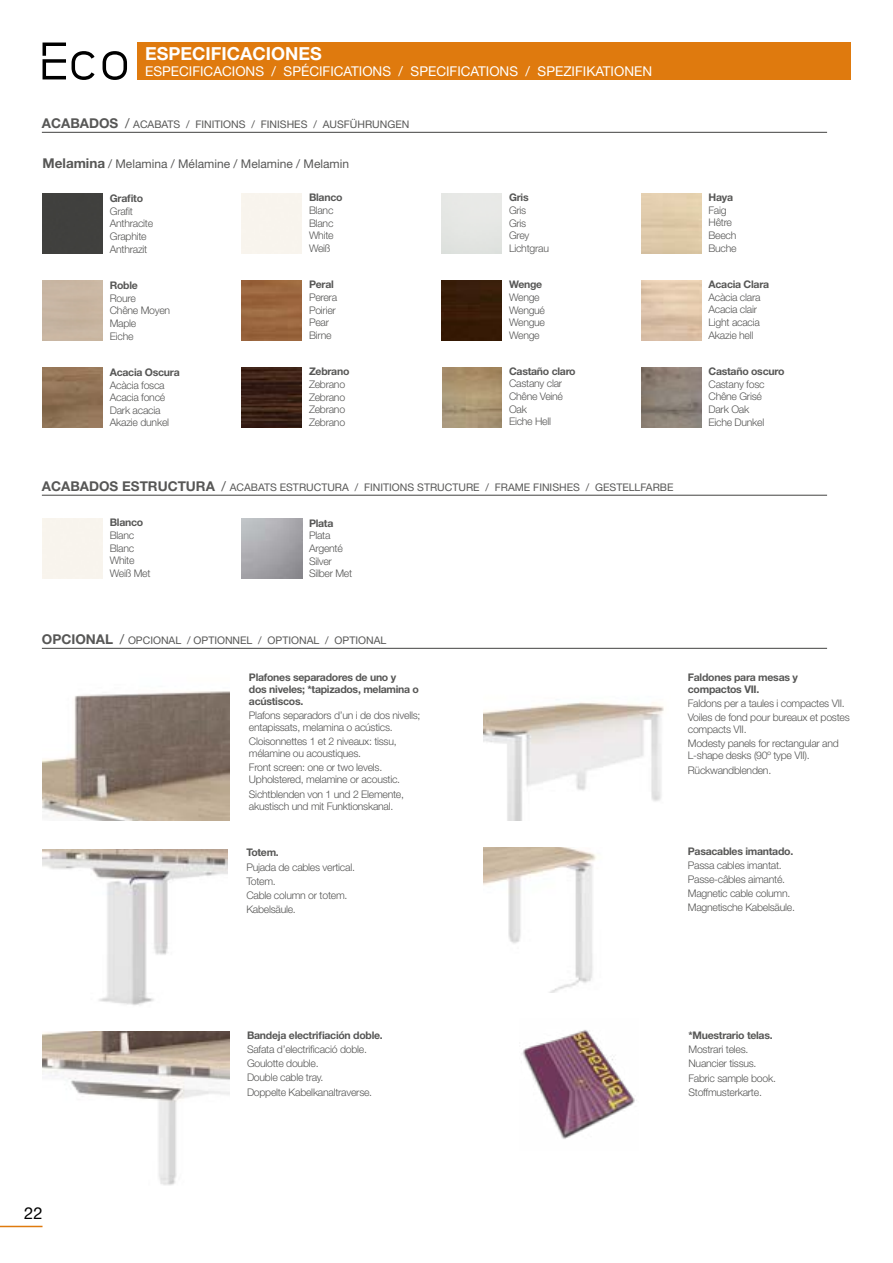
<style>
.page{position:relative;width:893px;height:1263px;background:#fff}
.page>*{position:absolute;margin:0;border:0;box-sizing:border-box;transform-origin:0 0}
.t1{font:700 18px "Helvetica Neue LT Std";color:#fff}
.t2{font:16.5px "Helvetica Neue LT Std";color:#000}
.t3{font:13.5px "Helvetica Neue LT Std";color:#fff}
.t4{font:12px "Helvetica Neue LT Std";color:#575756}
.t5{font:300 10.5px/12.6px "Helvetica Neue LT Std";letter-spacing:-.025em;color:#575756}
.t6{font:700 10.5px/12px "Helvetica Neue LT Std";letter-spacing:-.025em;color:#575756}
.t7{font:10.5px "Helvetica Neue LT Std";color:#575756}
.s1{font-weight:700;font-size:13.5px}
.s2{font-size:13.5px}
</style>
<div class="page">
<img style="left:242px;top:280px;width:60px;height:60px">
<img style="left:242px;top:367px;width:60px;height:60px">
<div style="left:43px;top:193px;width:60px;height:60px;background:#40403e"></div>
<img style="left:42px;top:367px;width:60px;height:60px">
<div style="left:442px;top:280px;width:60px;height:60px;background:#371c07"></div>
<img style="left:442px;top:367px;width:60px;height:60px">
<img style="left:641px;top:367px;width:60px;height:60px">
<img style="left:521px;top:1030px;width:114px;height:109px">
<img style="left:43px;top:1032px;width:186px;height:153px">
<img style="left:43px;top:849px;width:184px;height:156px">
<img style="left:42px;top:691px;width:187px;height:129px">
<img style="left:484px;top:702px;width:180px;height:118px">
<img style="left:483px;top:847px;width:114px;height:145px">
<div style="left:137px;top:43px;width:713px;height:37px;background:#df7a0e"></div>
<svg style="left:43px;top:43px;width:23px;height:36px"></svg>
<svg style="left:72px;top:51px;width:23px;height:29px"></svg>
<svg style="left:103px;top:51px;width:24px;height:29px"></svg>
<hr style="left:42px;top:495px;width:785px;height:1px;background:#575756">
<hr style="left:42px;top:132px;width:785px;height:1px;background:#575756">
<hr style="left:42px;top:648px;width:785px;height:1px;background:#575756">
<hr style="left:0;top:1226px;width:43px;height:1px;background:#df7a0e">
<h1 class="t1" style="left:145px;top:42px;width:178px">ESPECIFICACIONES</h1>
<p class="t3" style="left:145px;top:63px;width:508px">ESPECIFICACIONS / SPÉCIFICATIONS / SPECIFICATIONS / SPEZIFIKATIONEN</p>
<p class="t7" style="left:42px;top:118px;width:369px"><span class="s1">ACABADOS</span> <span class="s2">/</span> ACABATS / FINITIONS / FINISHES / AUSFÜHRUNGEN</p>
<p class="t4" style="left:43px;top:157px;width:308px"><span class="s1">Melamina</span> / Melamina / Mélamine / Melamine / Melamin</p>
<p class="t6" style="left:110px;top:192px;width:35px">Grafito</p>
<p class="t5" style="left:110px;top:204px;width:45px">Grafit<br>Anthracite<br>Graphite<br>Anthrazit</p>
<p class="t6" style="left:110px;top:279px;width:30px">Roble</p>
<p class="t5" style="left:110px;top:291px;width:62px">Roure<br>Chêne Moyen<br>Maple<br>Eiche</p>
<p class="t6" style="left:110px;top:366px;width:71px">Acacia Oscura</p>
<p class="t5" style="left:110px;top:378px;width:61px">Acàcia fosca<br>Acacia foncé<br>Dark acacia<br>Akazie dunkel</p>
<p class="t6" style="left:309px;top:191px;width:35px">Blanco</p>
<p class="t5" style="left:309px;top:204px;width:26px;text-align:justify">Blanc Blanc White Weiß</p>
<p class="t6" style="left:309px;top:278px;width:26px">Peral</p>
<p class="t5" style="left:309px;top:291px;width:30px">Perera<br>Poirier<br>Pear<br>Birne</p>
<p class="t6" style="left:309px;top:365px;width:42px">Zebrano</p>
<p class="t5" style="left:309px;top:378px;width:38px;text-align:justify">Zebrano Zebrano Zebrano Zebrano</p>
<p class="t6" style="left:509px;top:191px;width:21px">Gris</p>
<p class="t5" style="left:509px;top:204px;width:41px">Gris<br>Gris<br>Grey<br>Lichtgrau</p>
<p class="t6" style="left:509px;top:278px;width:35px">Wenge</p>
<p class="t5" style="left:509px;top:291px;width:38px">Wenge<br>Wengué<br>Wengue<br>Wenge</p>
<p class="t6" style="left:509px;top:365px;width:68px">Castaño claro</p>
<p class="t5" style="left:509px;top:377px;width:55px">Castany clar<br>Chêne Veiné<br>Oak<br>Eiche Hell</p>
<p class="t7" style="left:42px;top:481px;width:633px"><span class="s1">ACABADOS ESTRUCTURA</span> <span class="s2">/</span> ACABATS ESTRUCTURA / FINITIONS STRUCTURE / FRAME FINISHES / GESTELLFARBE</p>
<p class="t6" style="left:110px;top:516px;width:35px">Blanco</p>
<p class="t5" style="left:110px;top:529px;width:42px">Blanc<br>Blanc<br>White<br>Weiß Met</p>
<p class="t6" style="left:309px;top:517px;width:26px">Plata</p>
<p class="t5" style="left:309px;top:529px;width:45px">Plata<br>Argenté<br>Silver<br>Silber Met</p>
<p class="t6" style="left:708px;top:191px;width:26px">Haya</p>
<p class="t5" style="left:708px;top:204px;width:30px">Faig<br>Hêtre<br>Beech<br>Buche</p>
<p class="t6" style="left:708px;top:278px;width:62px">Acacia Clara</p>
<p class="t5" style="left:708px;top:291px;width:53px">Acàcia clara<br>Acacia clair<br>Light acacia<br>Akazie hell</p>
<p class="t6" style="left:708px;top:365px;width:77px">Castaño oscuro</p>
<p class="t5" style="left:708px;top:377px;width:58px">Castany fosc<br>Chêne Grisé<br>Dark Oak<br>Eiche Dunkel</p>
<p class="t7" style="left:42px;top:634px;width:346px"><span class="s1">OPCIONAL</span> <span class="s2">/</span> OPCIONAL / OPTIONNEL / OPTIONAL / OPTIONAL</p>
<p class="t6" style="left:249px;top:671px;width:172px">Plafones separadores de uno y<br>dos niveles; *tapizados, melamina o acústiscos.</p>
<p class="t5" style="left:249px;top:709px;width:173px;line-height:12px">Plafons separadors d’un i de dos nivells; entapissats, melamina o acústics.</p>
<p class="t5" style="left:249px;top:735px;width:149px;line-height:12px">Cloisonnettes 1 et 2 niveaux: tissu, mélamine ou acoustiques.</p>
<p class="t5" style="left:249px;top:761px;width:153px;line-height:12px">Front screen: one or two levels.<br>Upholstered, melamine or acoustic.</p>
<p class="t5" style="left:249px;top:788px;width:157px;line-height:12px">Sichtblenden von 1 und 2 Elemente, akustisch und mit Funktionskanal.</p>
<p class="t6" style="left:246px;top:846px;width:34px">Totem.</p>
<p class="t5" style="left:246px;top:859px;width:110px;line-height:14.1px">Pujada de cables vertical.<br>Totem.<br>Cable column or totem.<br>Kabelsäule.</p>
<p class="t6" style="left:688px;top:671px;width:112px">Faldones para mesas y compactos VII.</p>
<p class="t5" style="left:688px;top:696px;width:163px;line-height:14.1px">Faldons per a taules i compactes VII.<br>Voiles de fond pour bureaux et postes</p>
<p class="t5" style="left:688px;top:722px;width:153px;line-height:14.1px">compacts VII.<br>Modesty panels for rectangular and</p>
<p class="t5" style="left:688px;top:748px;width:123px;line-height:14.1px">L-shape desks (90º type VII).<br>Rückwandblenden.</p>
<p class="t6" style="left:688px;top:844px;width:107px">Pasacables imantado.</p>
<p class="t5" style="left:688px;top:858px;width:109px;line-height:14.1px">Passa cables imantat.<br>Passe-câbles aimanté.<br>Magnetic cable column.<br>Magnetische Kabelsäule.</p>
<h2 class="t2" style="left:24px;top:1203px;width:20px">22</h2>
<p class="t6" style="left:247px;top:1029px;width:137px">Bandeja electrifiación doble.</p>
<p class="t5" style="left:247px;top:1042px;width:127px;line-height:14.1px">Safata d’electrificació doble.<br>Goulotte double.<br>Double cable tray.<br>Doppelte Kabelkanaltraverse.</p>
<p class="t6" style="left:688px;top:1029px;width:86px">*Muestrario telas.</p>
<p class="t5" style="left:688px;top:1042px;width:89px;line-height:14.1px">Mostrari teles.<br>Nuancier tissus.<br>Fabric sample book.<br>Stoffmusterkarte.</p>
</div>
